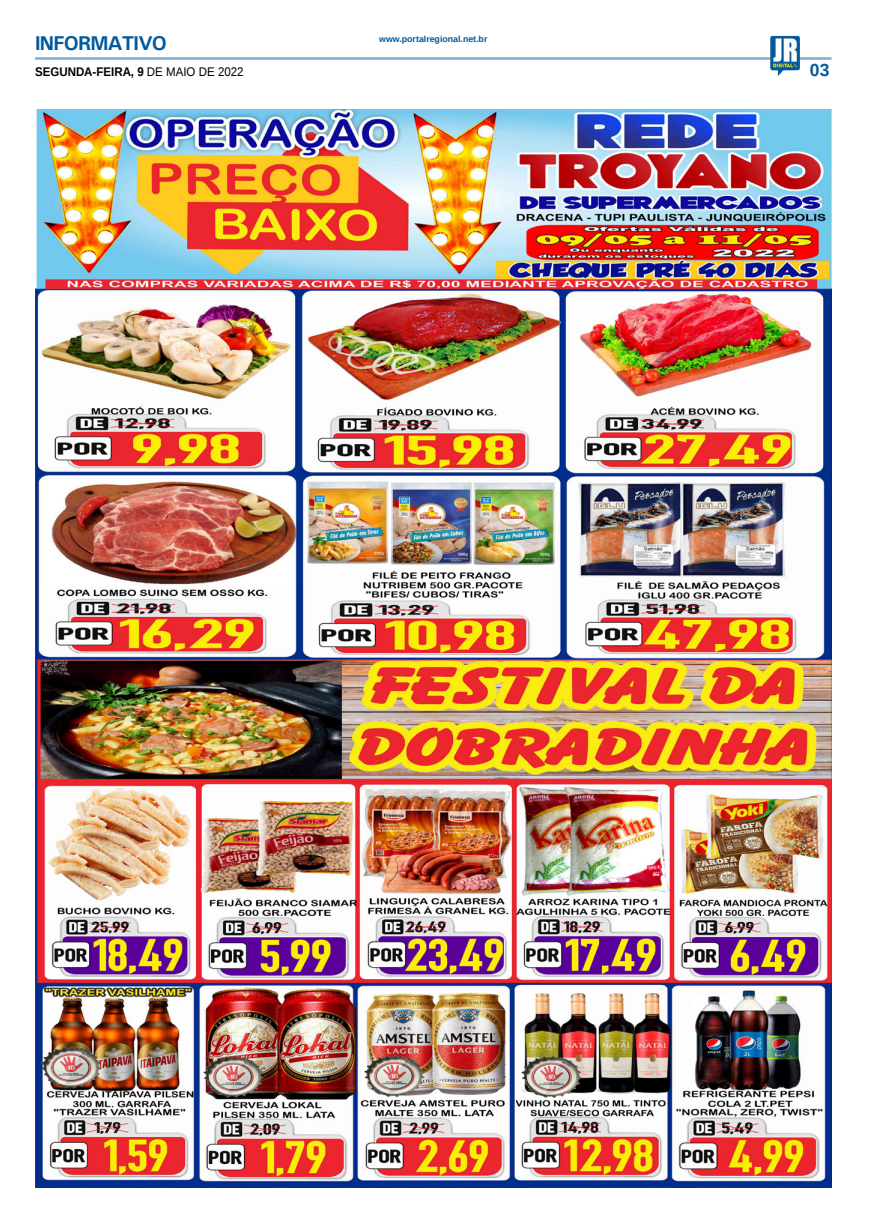
<style>
.page{position:relative;width:869px;height:1223px;background:#fff}
.page>*{position:absolute;margin:0;border:0;box-sizing:border-box;transform-origin:0 0}
.TITULO_PG{font:700 20px "Univers";letter-spacing:-.04em;color:#005a9e}
.TÍTULO{font:700 17.5px "Liberation Sans";color:#005a9e}
.DATA_PG{font:700 12.5px "Liberation Sans";color:#000;scale:.92 1}
.DATA_PG-2{font:700 8.75px "Liberation Sans";color:#005a9e}
.s1{font-weight:400}
</style>
<div class="page">
<hr style="left:35px;top:57px;width:796px;height:3px;background:#005a9e">
<img style="left:769px;top:36px;width:30px;height:40px">
<img style="left:35px;top:110px;width:796px;height:1077px">
<p class="TITULO_PG" style="left:35px;top:31px;width:133px">INFORMATIVO</p>
<p class="DATA_PG" style="left:35px;top:63px;width:228px">SEGUNDA-FEIRA, 9 <span class="s1">DE MAIO DE 2022</span></p>
<p class="DATA_PG-2" style="left:379px;top:33px;width:110px">www.portalregional.net.br</p>
<p class="TÍTULO" style="left:809px;top:58px;width:21px">03</p>
</div>
